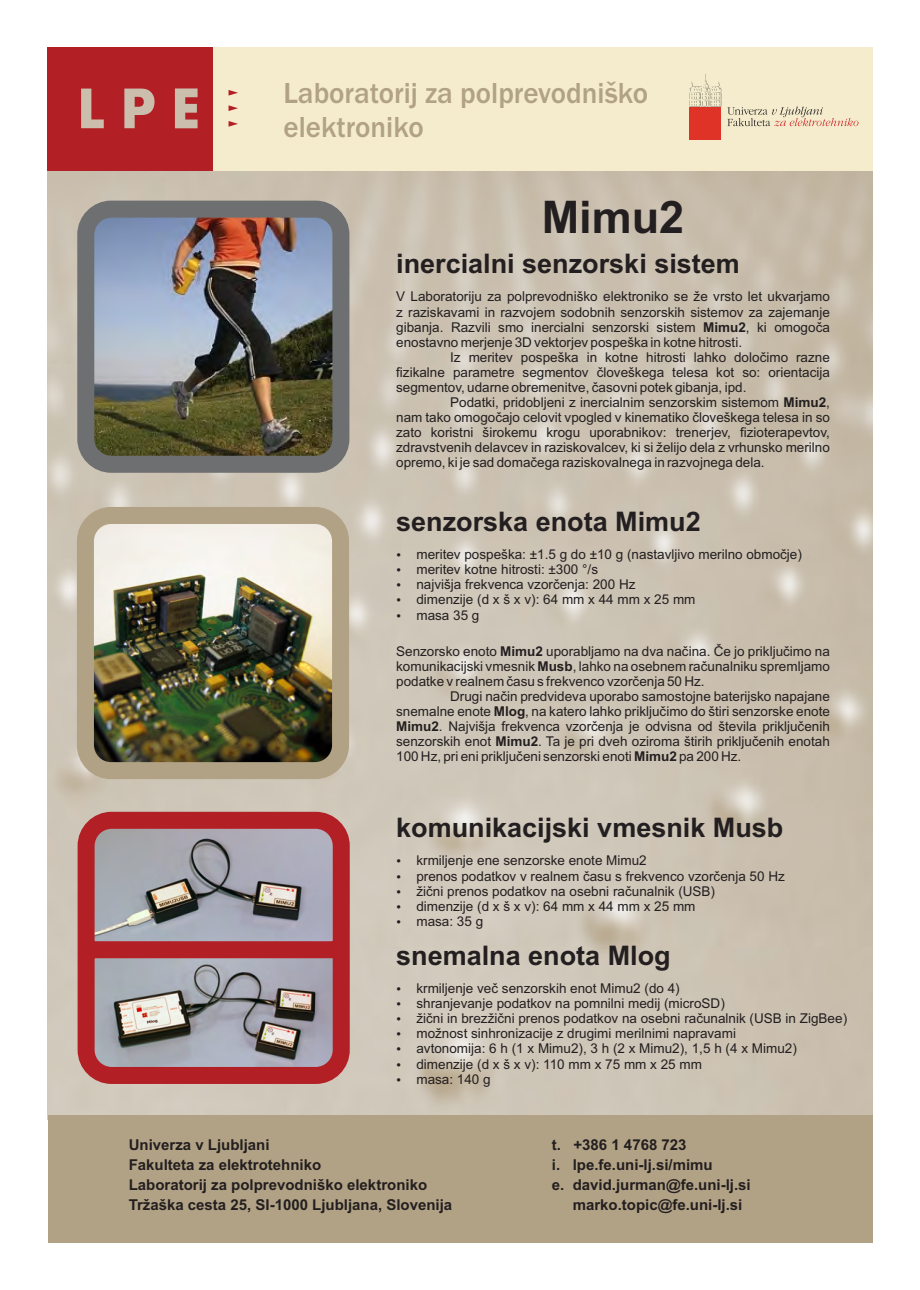
<style>
.page{position:relative;width:920px;height:1290px;background:#fff}
.page>*{position:absolute;margin:0;border:0;box-sizing:border-box;transform-origin:0 0}
.t1{font:700 45px "Arial";color:#231f20}
.t2{font:500 30px/34px "Franklin Gothic";color:#b2a285}
.t3{font:700 27px "Arial";color:#231f20}
.t4{font:700 15px/20.1px "Arial";color:#231f20}
.t5{font:13.5px/15.1px "Arial";color:#231f20;text-align:justify}
.s1{font-weight:700}
</style>
<div class="page">
<div style="left:213px;top:48px;width:659px;height:123px;background:#f4eccc"></div>
<div style="left:690px;top:108px;width:31px;height:32px;background:#e03328"></div>
<svg style="left:689px;top:74px;width:32px;height:32px"></svg>
<svg style="left:727px;top:106px;width:131px;height:20px"></svg>
<div style="left:48px;top:48px;width:165px;height:123px;background:#b21f24"></div>
<svg style="left:229px;top:90px;width:9px;height:6px"></svg>
<svg style="left:229px;top:105px;width:9px;height:6px"></svg>
<svg style="left:229px;top:121px;width:9px;height:6px"></svg>
<svg style="left:81px;top:89px;width:23px;height:39px"></svg>
<svg style="left:124px;top:89px;width:31px;height:39px"></svg>
<svg style="left:175px;top:88px;width:23px;height:40px"></svg>
<div style="left:48px;top:1115px;width:824px;height:127px;background:#b2a285"></div>
<img style="left:95px;top:219px;width:236px;height:236px">
<div style="left:77px;top:201px;width:272px;height:272px;border:17px solid #6d6f71;border-radius:26px"></div>
<img style="left:95px;top:525px;width:236px;height:236px">
<div style="left:77px;top:507px;width:272px;height:272px;border:17px solid #b2a285;border-radius:26px"></div>
<svg style="left:69px;top:803px;width:289px;height:289px;background:#a88387"></svg>
<svg style="left:397px;top:859px;width:3px;height:4px"></svg>
<svg style="left:397px;top:1002px;width:3px;height:4px"></svg>
<svg style="left:397px;top:1017px;width:3px;height:4px"></svg>
<svg style="left:397px;top:1032px;width:3px;height:4px"></svg>
<svg style="left:397px;top:1047px;width:3px;height:4px"></svg>
<svg style="left:397px;top:1062px;width:3px;height:4px"></svg>
<svg style="left:397px;top:553px;width:3px;height:4px"></svg>
<svg style="left:397px;top:568px;width:3px;height:4px"></svg>
<svg style="left:397px;top:583px;width:3px;height:4px"></svg>
<h2 class="t2" style="left:283px;top:78px;width:366px">Laboratorij za polprevodniško elektroniko</h2>
<h1 class="t1" style="left:542px;top:200px;width:144px">Mimu2</h1>
<h3 class="t3" style="left:396px;top:254px;width:345px">inercialni senzorski sistem</h3>
<p class="t5" style="left:396px;top:290px;width:435px">V Laboratoriju za polprevodniško elektroniko se že vrsto let ukvarjamo z raziskavami in razvojem sodobnih senzorskih sistemov za zajemanje gibanja. Razvili smo inercialni senzorski sistem <span class="s1">Mimu2</span>, ki omogoča enostavno merjenje 3D vektorjev pospeška in kotne hitrosti.</p>
<p class="t5" style="left:396px;top:351px;width:435px;text-indent:54px">Iz meritev pospeška in kotne hitrosti lahko določimo razne fizikalne parametre segmentov človeškega telesa kot so: orientacija segmentov, udarne obremenitve, časovni potek gibanja, ipd.</p>
<p class="t5" style="left:396px;top:396px;width:435px;text-indent:54px">Podatki, pridobljeni z inercialnim senzorskim sistemom <span class="s1">Mimu2</span>, nam tako omogočajo celovit vpogled v kinematiko človeškega telesa in so zato koristni širokemu krogu uporabnikov: trenerjev, fizioterapevtov, zdravstvenih delavcev in raziskovalcev, ki si želijo dela z vrhunsko merilno opremo, ki je sad domačega raziskovalnega in razvojnega dela.</p>
<h3 class="t3" style="left:396px;top:512px;width:306px">senzorska enota Mimu2</h3>
<p class="t5" style="left:416px;top:548px;width:387px;text-align:left">meritev pospeška: ±1.5 g do ±10 g (nastavljivo merilno območje) meritev kotne hitrosti: ±300 °/s<br>najvišja frekvenca vzorčenja: 200 Hz<br>dimenzije (d x š x v): 64 mm x 44 mm x 25 mm<br>masa 35 g</p>
<p class="t5" style="left:396px;top:644px;width:435px">Senzorsko enoto <span class="s1">Mimu2</span> uporabljamo na dva načina. Če jo priključimo na komunikacijski vmesnik <span class="s1">Musb</span>, lahko na osebnem računalniku spremljamo podatke v realnem času s frekvenco vzorčenja 50 Hz.</p>
<p class="t5" style="left:396px;top:690px;width:435px;text-indent:54px">Drugi način predvideva uporabo samostojne baterijsko napajane snemalne enote <span class="s1">Mlog</span>, na katero lahko priključimo do štiri senzorske enote <span class="s1">Mimu2</span>. Najvišja frekvenca vzorčenja je odvisna od števila priključenih senzorskih enot <span class="s1">Mimu2</span>. Ta je pri dveh oziroma štirih priključenih enotah 100 Hz, pri eni priključeni senzorski enoti <span class="s1">Mimu2</span> pa 200 Hz.</p>
<h3 class="t3" style="left:396px;top:818px;width:389px">komunikacijski vmesnik Musb</h3>
<p class="t5" style="left:416px;top:854px;width:370px;text-align:left">krmiljenje ene senzorske enote Mimu2<br>prenos podatkov v realnem času s frekvenco vzorčenja 50 Hz žični prenos podatkov na osebni računalnik (USB)<br>dimenzije (d x š x v): 64 mm x 44 mm x 25 mm<br>masa: 35 g</p>
<h3 class="t3" style="left:396px;top:945px;width:276px">snemalna enota Mlog</h3>
<p class="t5" style="left:416px;top:982px;width:432px;text-align:left">krmiljenje več senzorskih enot Mimu2 (do 4)<br>shranjevanje podatkov na pomnilni medij (microSD)<br>žični in brezžični prenos podatkov na osebni računalnik (USB in ZigBee) možnost sinhronizacije z drugimi merilnimi napravami<br>avtonomija: 6 h (1 x Mimu2), 3 h (2 x Mimu2), 1,5 h (4 x Mimu2) dimenzije (d x š x v): 110 mm x 75 mm x 25 mm<br>masa: 140 g</p>
<p class="t4" style="left:129px;top:1136px;width:325px">Univerza v Ljubljani<br>Fakulteta za elektrotehniko<br>Laboratorij za polprevodniško elektroniko Tržaška cesta 25, SI-1000 Ljubljana, Slovenija</p>
<p class="t4" style="left:552px;top:1136px;width:136px">t. +386 1 4768 723</p>
<p class="t4" style="left:552px;top:1156px;width:162px">i. lpe.fe.uni-lj.si/mimu</p>
<p class="t4" style="left:552px;top:1176px;width:200px">e. david.jurman@fe.uni-lj.si</p>
<p class="t4" style="left:573px;top:1196px;width:171px">marko.topic@fe.uni-lj.si</p>
</div>
